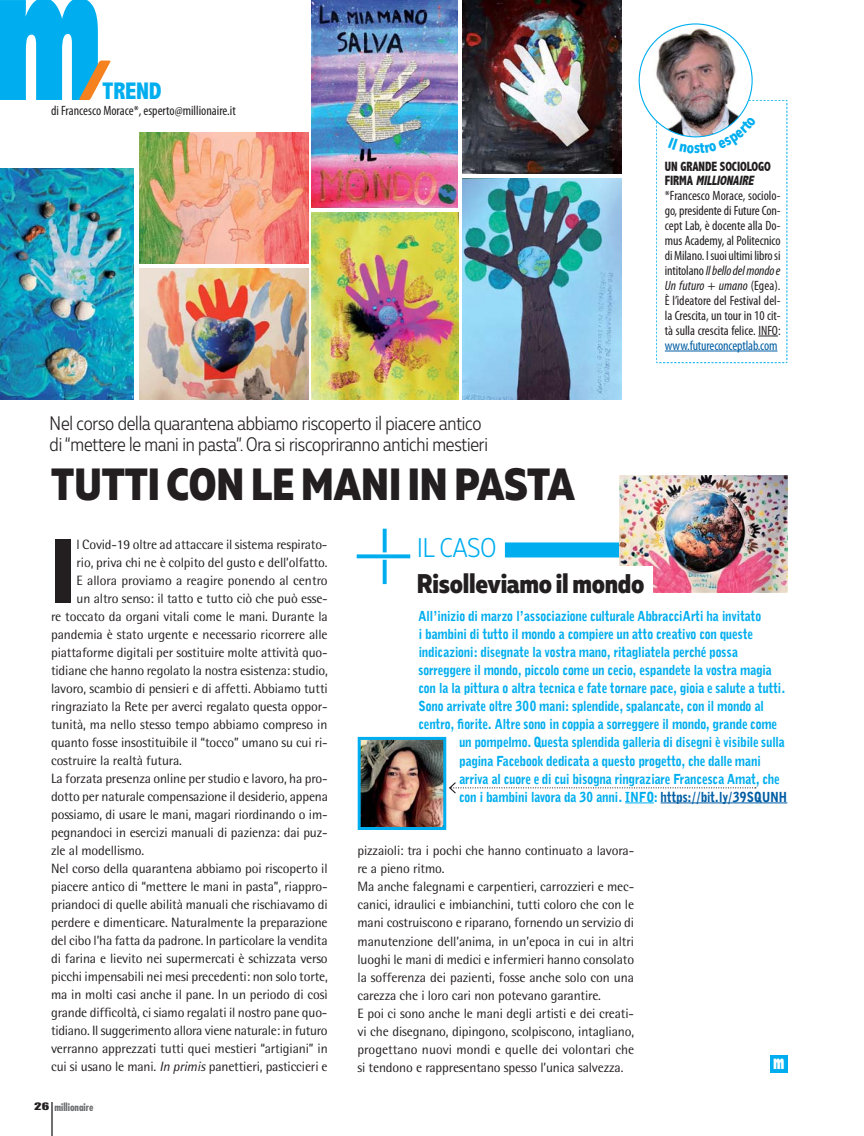
<style>
.page{position:relative;width:864px;height:1136px;background:#fff}
.page>*{position:absolute;margin:0;border:0;box-sizing:border-box;transform-origin:0 0}
.t1{font:800 90.6px "Muller Narrow";color:#231f20}
.t2{font:56.7px "Magnum";color:#f5821f}
.t3{font:800 45px "Muller Narrow";color:#231f20}
.t4{font:800 27px "Muller Narrow";letter-spacing:-.01em;color:#231f20}
.t5{font:300 27px "Muller Narrow";letter-spacing:.005em;color:#00aeef}
.t6{font:800 condensed 24px "Abadi";letter-spacing:-.01em;color:#00aeef}
.t7{font:300 19.5px/21px "Muller Narrow";letter-spacing:-.01em;color:#231f20}
.t8{font:800 condensed 19.5px "Futura";color:#fff;scale:.7 1}
.t9{font:13.5px/18px "Rotis Semi Sans";letter-spacing:-.01em;color:#231f20}
.t10{font:900 13.5px "Grotesque";letter-spacing:-.03em;color:#00aeef;scale:.9 1}
.t11{font:condensed 13.5px/15px "Myriad Pro";color:#231f20;text-align:justify}
.t12{font:800 condensed 13.5px/13.5px "Abadi";letter-spacing:-.01em;color:#231f20;scale:.9 1}
.t13{font:condensed 13.5px "Myriad Pro";letter-spacing:-.01em;color:#005da3}
.t14{font:700 condensed 10.5px "Futura";color:#6d6e70}
.s1{font-style:italic}
.s2{font-family:"Impact LT Std";font-weight:400;font-stretch:normal;color:#231f20}
.s3{color:#005da3}
</style>
<div class="page">
<hr style="left:51px;top:1101px;width:2px;height:34px;background:#6d6e70">
<img style="left:462px;top:178px;width:159px;height:222px">
<img style="left:311px;top:213px;width:147px;height:187px">
<img style="left:139px;top:133px;width:169px;height:131px">
<img style="left:0;top:169px;width:134px;height:231px">
<img style="left:311px;top:0;width:146px;height:207px">
<img style="left:462px;top:0;width:159px;height:174px">
<img style="left:139px;top:268px;width:169px;height:132px">
<div style="left:770px;top:1055px;width:17px;height:17px;background:#00aeef"></div>
<div style="left:504px;top:542px;width:166px;height:15px;background:#00aeef"></div>
<svg style="left:382px;top:559px;width:4px;height:25px"></svg>
<svg style="left:356px;top:554px;width:54px;height:4px"></svg>
<svg style="left:382px;top:528px;width:4px;height:24px"></svg>
<img style="left:639px;top:24px;width:112px;height:113px;border-radius:50%">
<hr style="left:660px;top:802px;width:127px;height:1px;background:#005da3">
<svg style="left:357px;top:736px;width:398px;height:94px"></svg>
<img style="left:619px;top:475px;width:168px;height:117px">
<svg style="left:0;top:0;width:98px;height:100px"></svg>
<div style="left:417px;top:566px;width:235px;height:40px;background:#fff"></div>
<svg style="left:656px;top:100px;width:131px;height:263px"></svg>
<h2 class="t2" style="left:77px;top:55px;width:33px">/</h2>
<h3 class="t6" style="left:102px;top:78px;width:61px">TREND</h3>
<p class="t11" style="left:51px;top:103px;width:186px">di Francesco Morace*, esperto@millionaire.it</p>
<h3 class="t7" style="left:50px;top:413px;width:440px">Nel corso della quarantena abbiamo riscoperto il piacere antico di “mettere le mani in pasta”. Ora si riscopriranno antichi mestieri</h3>
<h3 class="t3" style="left:51px;top:455px;width:525px">TUTTI CON LE MANI IN PASTA</h3>
<p class="t12" style="left:664px;top:160px;width:119px">UN GRANDE SOCIOLOGO<br>F I R M A <span class="s1">MILLIONAIRE</span></p>
<p class="t11" style="left:664px;top:187px;width:117px">*Francesco Morace, sociolo&shy;go, presidente di Future Con&shy;cept Lab, è docente alla Do&shy;mus Academy, al Politecnico di Milano. I suoi ultimi libro si intitolano <span class="s1">Il bello del mondo e Un futuro + umano</span> (Egea).<br>È l’ideatore del Festival del&shy;la Crescita, un tour in 10 cit&shy;tà sulla crescita felice. INFO:</p>
<p class="t13" style="left:664px;top:337px;width:114px">www.futureconceptlab.com</p>
<h1 class="t1" style="left:51px;top:513px;width:26px">I</h1>
<p class="t9" style="left:76px;top:535px;width:252px">l Covid-19 oltre ad attaccare il sistema respirato-</p>
<p class="t9" style="left:76px;top:553px;width:252px">rio, priva chi ne è colpito del gusto e dell’olfatto.</p>
<p class="t9" style="left:76px;top:571px;width:252px">E allora proviamo a reagire ponendo al centro</p>
<p class="t9" style="left:76px;top:589px;width:252px">un altro senso: il tatto e tutto ciò che può esse-</p>
<p class="t9" style="left:51px;top:607px;width:278px">re toccato da organi vitali come le mani. Durante la</p>
<p class="t9" style="left:51px;top:625px;width:278px">pandemia è stato urgente e necessario ricorrere alle</p>
<p class="t9" style="left:51px;top:643px;width:278px">piattaforme digitali per sostituire molte attività quo-</p>
<p class="t9" style="left:51px;top:661px;width:278px">tidiane che hanno regolato la nostra esistenza: studio,</p>
<p class="t9" style="left:51px;top:679px;width:278px">lavoro, scambio di pensieri e di affetti. Abbiamo tutti</p>
<p class="t9" style="left:51px;top:697px;width:278px">ringraziato la Rete per averci regalato questa oppor-</p>
<p class="t9" style="left:51px;top:715px;width:278px">tunità, ma nello stesso tempo abbiamo compreso in</p>
<p class="t9" style="left:51px;top:733px;width:278px">quanto fosse insostituibile il “tocco” umano su cui ri-</p>
<p class="t9" style="left:51px;top:751px;width:132px">costruire la realtà futura.</p>
<p class="t9" style="left:51px;top:769px;width:278px">La forzata presenza online per studio e lavoro, ha pro-</p>
<p class="t9" style="left:51px;top:787px;width:278px">dotto per naturale compensazione il desiderio, appena</p>
<p class="t9" style="left:51px;top:805px;width:278px">possiamo, di usare le mani, magari riordinando o im-</p>
<p class="t9" style="left:51px;top:823px;width:278px">pegnandoci in esercizi manuali di pazienza: dai puz-</p>
<p class="t9" style="left:51px;top:841px;width:95px">zle al modellismo.</p>
<p class="t9" style="left:51px;top:859px;width:278px">Nel corso della quarantena abbiamo poi riscoperto il</p>
<p class="t9" style="left:51px;top:877px;width:278px">piacere antico di “mettere le mani in pasta”, riappro-</p>
<p class="t9" style="left:51px;top:895px;width:278px">priandoci di quelle abilità manuali che rischiavamo di</p>
<p class="t9" style="left:51px;top:913px;width:278px">perdere e dimenticare. Naturalmente la preparazione</p>
<p class="t9" style="left:51px;top:931px;width:278px">del cibo l’ha fatta da padrone. In particolare la vendita</p>
<p class="t9" style="left:51px;top:949px;width:278px">di farina e lievito nei supermercati è schizzata verso</p>
<p class="t9" style="left:51px;top:967px;width:278px">picchi impensabili nei mesi precedenti: non solo torte,</p>
<p class="t9" style="left:51px;top:985px;width:278px">ma in molti casi anche il pane. In un periodo di così</p>
<p class="t9" style="left:51px;top:1003px;width:278px">grande difficoltà, ci siamo regalati il nostro pane quo-</p>
<p class="t9" style="left:51px;top:1021px;width:278px">tidiano. Il suggerimento allora viene naturale: in futuro</p>
<p class="t9" style="left:51px;top:1039px;width:278px">verranno apprezzati tutti quei mestieri “artigiani” in</p>
<p class="t9" style="left:51px;top:1057px;width:278px">cui si usano le mani. <span class="s1">In primis</span> panettieri, pasticcieri e</p>
<p class="t14" style="left:34px;top:1099px;width:61px"><span class="s2">26</span> millionaire</p>
<h3 class="t5" style="left:417px;top:531px;width:81px">IL CASO</h3>
<h3 class="t4" style="left:417px;top:566px;width:229px">Risolleviamo il mondo</h3>
<p class="t10" style="left:418px;top:608px;width:382px">All’inizio di marzo l’associazione culturale AbbracciArti ha invitato</p>
<p class="t10" style="left:418px;top:626px;width:373px">i bambini di tutto il mondo a compiere un atto creativo con queste</p>
<p class="t10" style="left:418px;top:644px;width:357px">indicazioni: disegnate la vostra mano, ritagliatela perché possa</p>
<p class="t10" style="left:418px;top:662px;width:394px">sorreggere il mondo, piccolo come un cecio, espandete la vostra magia</p>
<p class="t10" style="left:418px;top:680px;width:409px">con la la pittura o altra tecnica e fate tornare pace, gioia e salute a tutti.</p>
<p class="t10" style="left:418px;top:698px;width:385px">Sono arrivate oltre 300 mani: splendide, spalancate, con il mondo al</p>
<p class="t10" style="left:418px;top:716px;width:400px">centro, fiorite. Altre sono in coppia a sorreggere il mondo, grande come</p>
<p class="t10" style="left:459px;top:734px;width:363px">un pompelmo. Questa splendida galleria di disegni è visibile sulla</p>
<p class="t10" style="left:459px;top:752px;width:337px">pagina Facebook dedicata a questo progetto, che dalle mani</p>
<p class="t10" style="left:459px;top:770px;width:358px">arriva al cuore e di cui bisogna ringraziare Francesca Amat, che</p>
<p class="t10" style="left:459px;top:788px;width:366px">con i bambini lavora da 30 anni. INFO: <span class="s3">https://bit.ly/39SQUNH</span></p>
<p class="t9" style="left:357px;top:841px;width:278px">pizzaioli: tra i pochi che hanno continuato a lavora&shy;re a pieno ritmo.<br>Ma anche falegnami e carpentieri, carrozzieri e mec&shy;canici, idraulici e imbianchini, tutti coloro che con le mani costruiscono e riparano, fornendo un servizio di manutenzione dell’anima, in un’epoca in cui in altri luoghi le mani di medici e infermieri hanno consolato la sofferenza dei pazienti, fosse anche solo con una carezza che i loro cari non potevano garantire.<br>E poi ci sono anche le mani degli artisti e dei creati&shy;vi che disegnano, dipingono, scolpiscono, intagliano, progettano nuovi mondi e quelle dei volontari che si tendono e rappresentano spesso l’unica salvezza.</p>
<h3 class="t8" style="left:772px;top:1049px;width:18px">m</h3>
</div>
